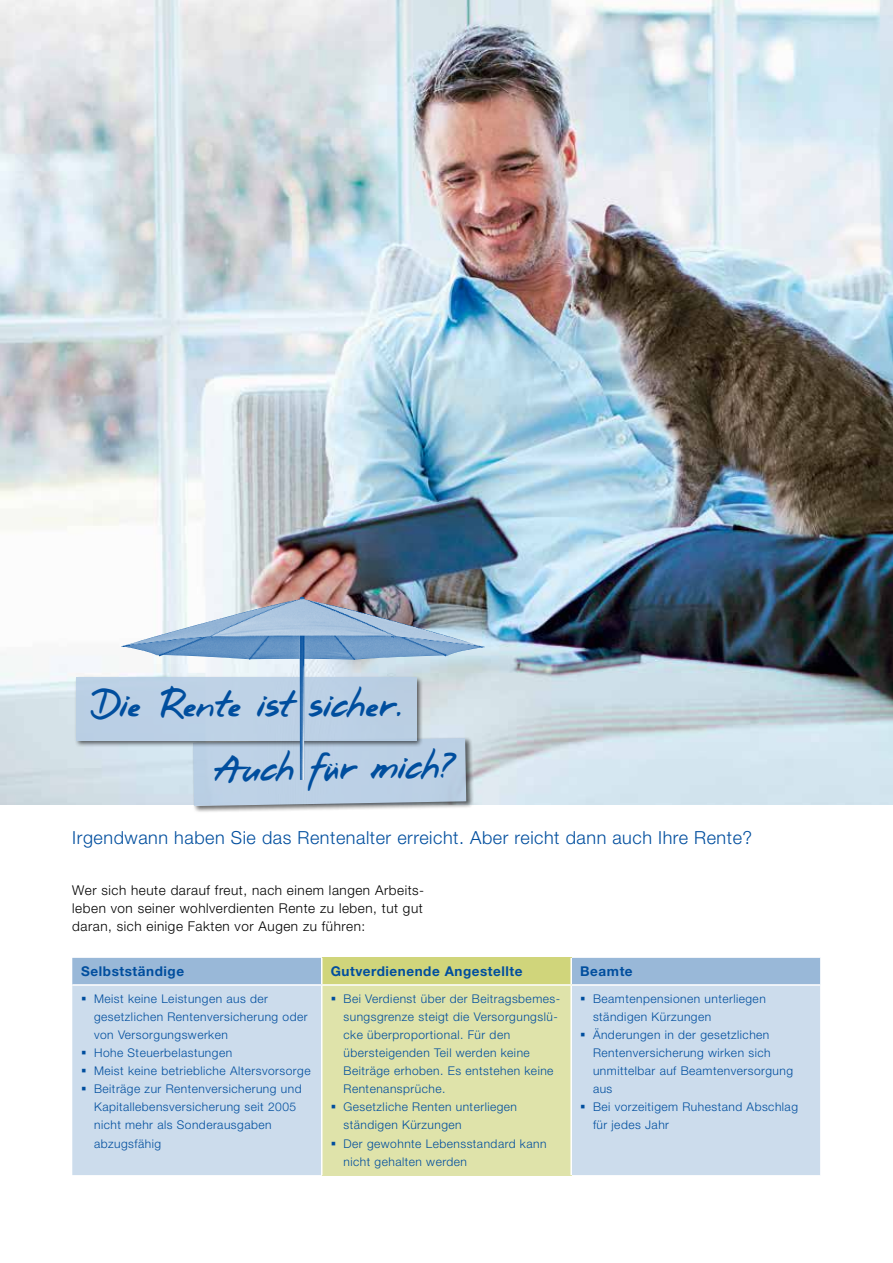
<style>
.page{position:relative;width:893px;height:1263px;background:#fff}
.page>*{position:absolute;margin:0;border:0;box-sizing:border-box;transform-origin:0 0}
.t1{font:39px "VKB Erman 2011";color:#004e9e}
.t2{font:300 18px "Helvetica Neue LT Pro";letter-spacing:.03em;color:#004e9e}
.t3{font:300 13.5px/18.1px "Helvetica Neue LT Pro";letter-spacing:.04em;color:#000;text-align:justify}
.t4{font:700 13.5px "Helvetica Neue LT Pro";letter-spacing:.04em;color:#004e9e}
.t5{font:300 12px/18px "Helvetica Neue LT Pro";letter-spacing:.04em;color:#004e9e}
</style>
<div class="page">
<img style="left:0;top:0;width:893px;height:804px">
<div style="left:192px;top:736px;width:282px;height:78px;background:#000;opacity:.75"></div>
<div style="left:193px;top:738px;width:273px;height:68px;background:#bcd0e5"></div>
<div style="left:74px;top:675px;width:350px;height:73px;background:#000;opacity:.75"></div>
<div style="left:76px;top:677px;width:340px;height:63px;background:#bacfe4"></div>
<img style="left:121px;top:597px;width:183px;height:183px">
<div style="left:72px;top:986px;width:748px;height:189px;background:#ccdcec"></div>
<div style="left:322px;top:985px;width:249px;height:190px;background:#dfe3aa"></div>
<hr style="left:322px;top:984px;width:249px;height:2px;background:#fff">
<svg style="left:72px;top:958px;width:749px;height:27px;background:#aec3bb"></svg>
<hr style="left:570px;top:958px;width:2px;height:26px;background:#fff">
<hr style="left:321px;top:986px;width:1px;height:189px;background:#fff">
<hr style="left:570px;top:986px;width:2px;height:189px;background:#fff">
<svg style="left:82px;top:997px;width:4px;height:3px"></svg>
<svg style="left:82px;top:1051px;width:4px;height:3px"></svg>
<svg style="left:82px;top:1069px;width:4px;height:4px"></svg>
<svg style="left:82px;top:1087px;width:4px;height:4px"></svg>
<svg style="left:581px;top:997px;width:4px;height:3px"></svg>
<svg style="left:581px;top:1033px;width:4px;height:3px"></svg>
<svg style="left:581px;top:1105px;width:4px;height:4px"></svg>
<h1 class="t1" style="left:85px;top:679px;width:322px">Die Rente ist sicher.</h1>
<h1 class="t1" style="left:210px;top:745px;width:242px;rotate:-1deg">Auch für mich?</h1>
<h2 class="t2" style="left:72px;top:827px;width:681px">Irgendwann haben Sie das Rentenalter erreicht. Aber reicht dann auch Ihre Rente?</h2>
<p class="t3" style="left:72px;top:881px;width:353px">Wer sich heute darauf freut, nach einem langen Arbeits&shy;leben von seiner wohlverdienten Rente zu leben, tut gut daran, sich einige Fakten vor Augen zu führen:</p>
<p class="t4" style="left:81px;top:962px;width:104px">Selbstständige</p>
<p class="t4" style="left:331px;top:962px;width:193px">Gutverdienende Angestellte</p>
<p class="t4" style="left:580px;top:962px;width:54px">Beamte</p>
<p class="t5" style="left:94px;top:989px;width:218px">Meist keine Leistungen aus der gesetzlichen Rentenversicherung oder von Versorgungswerken<br>Hohe Steuerbelastungen<br>Meist keine betriebliche Altersvorsorge<br>Beiträge zur Rentenversicherung und<br>Kapitallebensversicherung seit 2005 nicht mehr als Sonderausgaben abzugsfähig</p>
<p class="t5" style="left:344px;top:989px;width:218px">Bei Verdienst über der Beitragsbemes&shy;sungsgrenze steigt die Versorgungslü&shy;cke überproportional. Für den übersteigenden Teil werden keine<br>Beiträge erhoben. Es entstehen keine<br>Rentenansprüche.<br>Gesetzliche Renten unterliegen ständigen Kürzungen<br>Der gewohnte Lebensstandard kann nicht gehalten werden</p>
<p class="t5" style="left:593px;top:989px;width:206px">Beamtenpensionen unterliegen ständigen Kürzungen<br>Änderungen in der gesetzlichen<br>Rentenversicherung wirken sich unmittelbar auf Beamtenversorgung aus<br>Bei vorzeitigem Ruhestand Abschlag für jedes Jahr</p>
</div>
